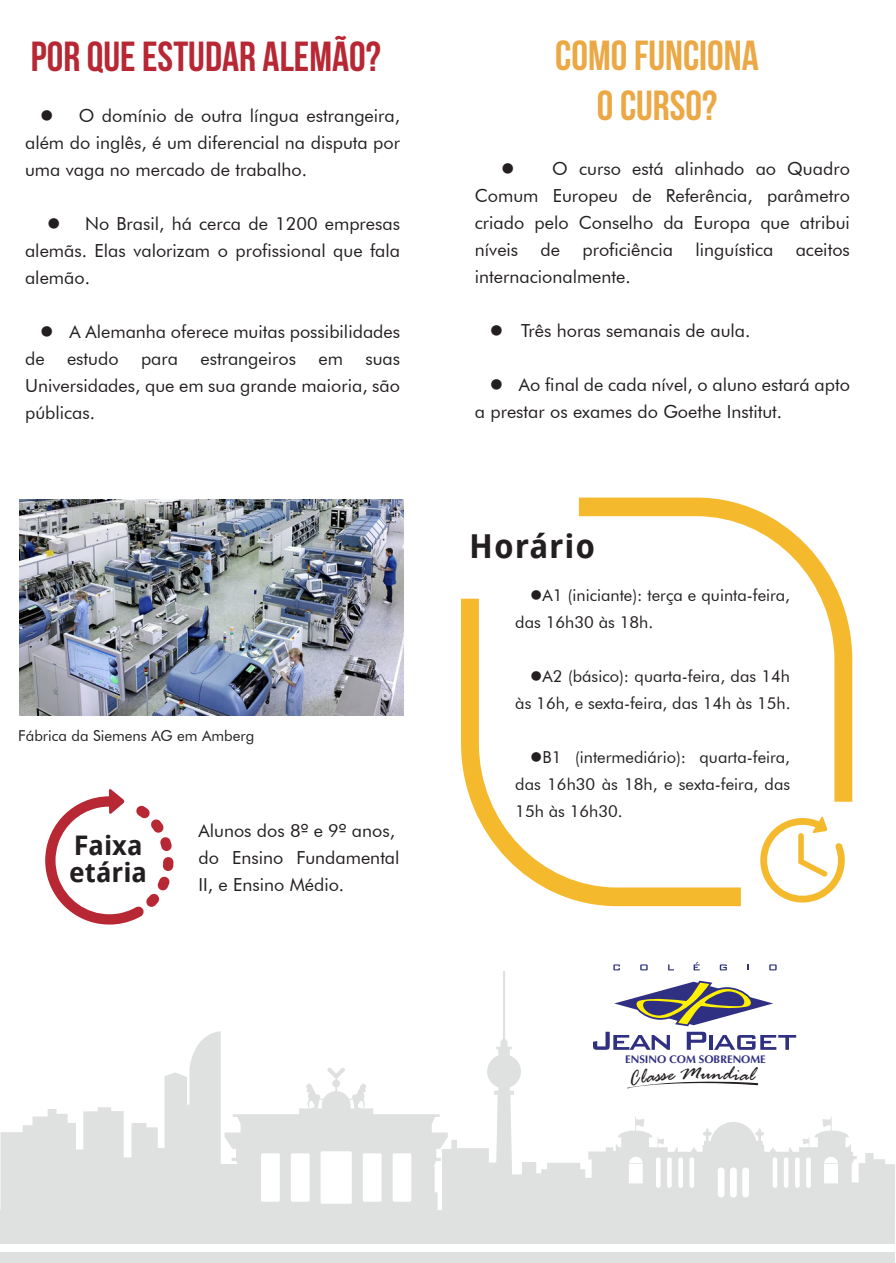
<style>
.page{position:relative;width:896px;height:1263px;background:#fff}
.page>*{position:absolute;margin:0;border:0;box-sizing:border-box;transform-origin:0 0}
.t1{font:42px "Bebas Neue";color:#b72734}
.t2{font:42px/50.4px "Bebas Neue";color:#eba844;text-align:center}
.t3{font:700 33px "Droid Sans";letter-spacing:.025em;color:#231f20}
.t4{font:700 27px/27px "Droid Sans";color:#231f20}
.t5{font:italic 22.2px "Rage";color:#231f20}
.t6{font:18px/27px "Futura BT";color:#231f20;text-align:justify}
.t7{font:16.5px/27px "Futura BT";color:#231f20}
.t8{font:15px "Futura BT";color:#231f20}
.t9{font:700 11.1px "Ottawa";color:#303083}
</style>
<div class="page">
<div style="left:1px;top:1210px;width:894px;height:34px;background:#dfe0e0"></div>
<div style="left:1px;top:1252px;width:894px;height:11px;background:#dfe0e0"></div>
<svg style="left:579px;top:497px;width:273px;height:305px"></svg>
<svg style="left:461px;top:599px;width:280px;height:307px"></svg>
<svg style="left:760px;top:816px;width:85px;height:87px"></svg>
<svg style="left:45px;top:789px;width:129px;height:135px"></svg>
<img style="left:19px;top:499px;width:384px;height:216px">
<svg style="left:1px;top:962px;width:894px;height:248px"></svg>
<h1 class="t1" style="left:31px;top:33px;width:351px">POR QUE ESTUDAR ALEMÃO?</h1>
<p class="t6" style="left:25px;top:102px;width:376px;text-indent:15px">● O domínio de outra língua estrangeira, além do inglês, é um diferencial na disputa por uma vaga no mercado de trabalho.</p>
<p class="t6" style="left:25px;top:210px;width:377px;text-indent:22px">● No Brasil, há cerca de 1200 empresas alemãs. Elas valorizam o profissional que fala alemão.</p>
<p class="t6" style="left:25px;top:318px;width:376px;text-indent:15px">● A Alemanha oferece muitas possibilidades de estudo para estrangeiros em suas Universidades, que em sua grande maioria, são públicas.</p>
<p class="t8" style="left:18px;top:726px;width:238px">Fábrica da Siemens AG em Amberg</p>
<h3 class="t4" style="left:69px;top:832px;width:79px">Faixa etária</h3>
<p class="t6" style="left:199px;top:816px;width:203px;text-align:left">Alunos dos 8º e 9º anos, do Ensino Fundamental<br>II, e Ensino Médio.</p>
<h1 class="t2" style="left:555px;top:29px;width:205px">COMO FUNCIONA<br>O CURSO?</h1>
<p class="t6" style="left:475px;top:155px;width:377px;text-indent:26px">● O curso está alinhado ao Quadro Comum Europeu de Referência, parâmetro criado pelo Conselho da Europa que atribui níveis de proficiência linguística aceitos internacionalmente.</p>
<p class="t6" style="left:490px;top:317px;width:262px">● Três horas semanais de aula.</p>
<p class="t6" style="left:475px;top:371px;width:377px;text-indent:15px">● Ao final de cada nível, o aluno estará apto a prestar os exames do Goethe Institut.</p>
<h2 class="t3" style="left:469px;top:527px;width:127px">Horário</h2>
<p class="t7" style="left:515px;top:581px;width:276px;text-indent:15px">●A1 (iniciante): terça e quinta-feira, das 16h30 às 18h.</p>
<p class="t7" style="left:515px;top:662px;width:277px;text-align:right">●A2 (básico): quarta-feira, das 14h às 16h, e sexta-feira, das 14h às 15h.</p>
<p class="t7" style="left:515px;top:743px;width:276px;text-align:justify;text-indent:15px">●B1 (intermediário): quarta-feira, das 16h30 às 18h, e sexta-feira, das 15h às 16h30.</p>
<p class="t9" style="left:625px;top:1053px;width:142px">ENSINO COM SOBRENOME</p>
<p class="t5" style="left:701px;top:1061px;width:12px">u</p>
</div>
